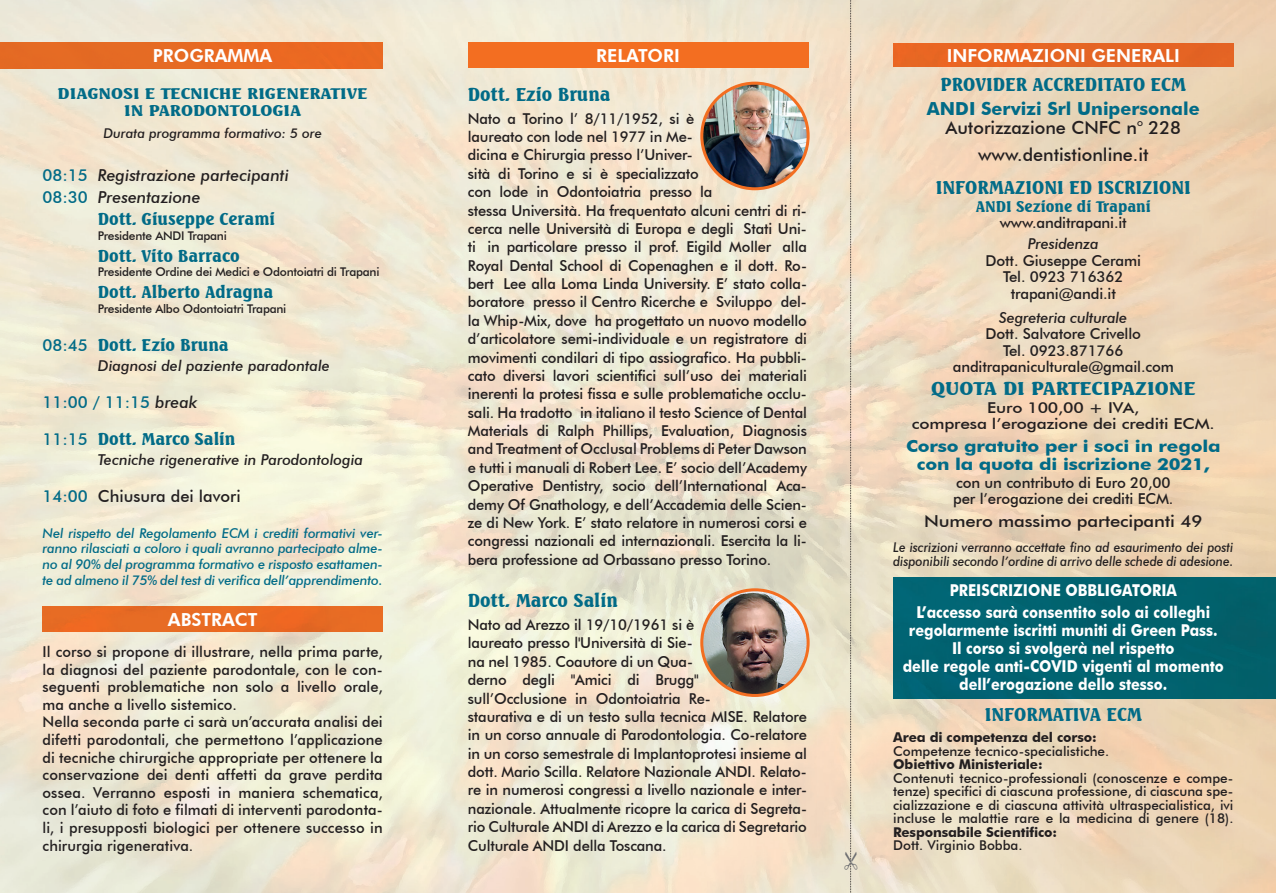
<style>
.page{position:relative;width:1276px;height:893px;background:#fff}
.page>*{position:absolute;margin:0;border:0;box-sizing:border-box;transform-origin:0 0}
.t1{font:800 18px "Seagull BT";color:#016b87}
.t2{font:800 18px "Futura BT";color:#fff}
.t3{font:500 18px/27px "Futura BT";color:#231f20;text-align:center}
.t4{font:700 18px "Futura BT";color:#016b87}
.t5{font:800 18px "Seagull BT";color:#016b87;scale:1.15 1}
.t6{font:800 16.5px "Seagull BT";color:#016b87}
.t7{font:700 16.5px/18px "Futura BT";letter-spacing:-.01em;color:#016b87;text-align:center;scale:1.15 1}
.t8{font:italic 500 16.5px/22px "Futura BT";color:#231f20}
.t9{font:500 16.5px "Futura BT";letter-spacing:-.01em;color:#231f20;scale:1.12 1}
.t10{font:500 16.5px "Futura BT";letter-spacing:-.01em;color:#231f20}
.t11{font:500 16.5px "Futura BT";color:#016b87}
.t12{font:700 16.35px/18px "Futura BT";color:#fff;text-align:center;scale:.88 1}
.t13{font:500 15px/18.5px "Futura BT";letter-spacing:-.01em;color:#231f20}
.t14{font:italic 500 15px "Futura BT";color:#231f20}
.t15{font:500 15px/16.5px "Futura BT";letter-spacing:-.01em;color:#231f20;text-align:center;scale:1.15 1}
.t16{font:800 15px/17.5px "Seagull BT";color:#016b87;text-align:center;scale:1.18 1}
.t17{font:800 15px "Seagull BT";color:#016b87}
.t18{font:500 13.5px/13.5px "Futura BT";color:#231f20;text-align:justify}
.t19{font:italic 500 13.5px/15.8px "Futura BT";letter-spacing:-.01em;color:#016b87;text-align:justify}
.t20{font:italic 500 13.5px/13.5px "Futura BT";color:#231f20;scale:.92 1}
.t21{font:700 13.5px "Futura BT";letter-spacing:-.01em;color:#231f20}
.t22{font:italic 500 13.5px "Futura BT";color:#231f20}
.t23{font:500 12px "Futura BT";letter-spacing:-.02em;color:#231f20}
.s1{font-style:normal;color:#016b87}
.s2{font-family:"Futura BT";font-weight:500}
.s3{font-style:italic;color:#231f20}
.s4{color:#016b87}
</style>
<div class="page">
<img style="left:0;top:0;width:425px;height:893px">
<img style="left:425px;top:0;width:851px;height:315px">
<img style="left:425px;top:315px;width:419px;height:578px">
<img style="left:857px;top:577px;width:46px;height:316px">
<div style="left:893px;top:44px;width:340px;height:23px;background:#e56523"></div>
<div style="left:0;top:43px;width:383px;height:25px;background:#e66923"></div>
<div style="left:468px;top:43px;width:340px;height:25px;background:#f36e21"></div>
<div style="left:43px;top:606px;width:340px;height:26px;background:#e86b23"></div>
<div style="left:893px;top:577px;width:383px;height:122px;background:#01626f"></div>
<img style="left:702px;top:83px;width:106px;height:106px;border-radius:53px">
<div style="left:700px;top:82px;width:109px;height:108px;border:3px solid #f36e21;border-radius:50%"></div>
<img style="left:702px;top:590px;width:106px;height:105px;border-radius:53px">
<div style="left:700px;top:588px;width:109px;height:109px;border:3px solid #f36e21;border-radius:50%"></div>
<svg style="left:844px;top:0;width:13px;height:893px;background:#e7dac3"></svg>
<p class="t2" style="left:153px;top:45px;width:121px">PROGRAMMA</p>
<p class="t16" style="left:58px;top:84px;width:264px">DIAGNOSI E TECNICHE RIGENERATIVE<br>IN PARODONTOLOGIA</p>
<p class="t22" style="left:103px;top:125px;width:220px">Durata programma formativo: 5 ore</p>
<p class="t8" style="left:43px;top:164px;width:248px"><span class="s1">08:15</span> Registrazione partecipanti<br><span class="s1">08:30</span> Presentazione</p>
<p class="t6" style="left:98px;top:208px;width:179px">Dott. Giuseppe Cerami</p>
<p class="t23" style="left:98px;top:228px;width:131px">Presidente ANDI Trapani</p>
<p class="t6" style="left:98px;top:245px;width:143px">Dott. Vito Barraco</p>
<p class="t23" style="left:98px;top:265px;width:283px">Presidente Ordine dei Medici e Odontoiatri di Trapani</p>
<p class="t6" style="left:98px;top:281px;width:177px">Dott. Alberto Adragna</p>
<p class="t23" style="left:98px;top:301px;width:190px">Presidente Albo Odontoiatri Trapani</p>
<p class="t6" style="left:43px;top:334px;width:188px"><span class="s2">08:45</span> Dott. Ezio Bruna</p>
<p class="t14" style="left:98px;top:357px;width:234px">Diagnosi del paziente paradontale</p>
<p class="t11" style="left:43px;top:392px;width:157px">11:00 / 11:15 <span class="s3">break</span></p>
<p class="t6" style="left:43px;top:428px;width:194px"><span class="s2">11:15</span> Dott. Marco Salin</p>
<p class="t14" style="left:98px;top:451px;width:267px">Tecniche rigenerative in Parodontologia</p>
<p class="t10" style="left:43px;top:486px;width:200px"><span class="s4">14:00</span> Chiusura dei lavori</p>
<p class="t19" style="left:43px;top:525px;width:342px">Nel rispetto del Regolamento ECM i crediti formativi ver&shy;ranno rilasciati a coloro i quali avranno partecipato alme&shy;no al 90% del programma formativo e risposto esattamen&shy;te ad almeno il 75% del test di verifica dell’apprendimento.</p>
<p class="t2" style="left:168px;top:608px;width:91px">ABSTRACT</p>
<p class="t13" style="left:43px;top:643px;width:342px;line-height:17.5px">Il corso si propone di illustrare, nella prima parte, la diagnosi del paziente parodontale, con le con&shy;seguenti problematiche non solo a livello orale, ma anche a livello sistemico.<br>Nella seconda parte ci sarà un’accurata analisi dei difetti parodontali, che permettono l’applicazione di tecniche chirurgiche appropriate per ottenere la conservazione dei denti affetti da grave perdita ossea. Verranno esposti in maniera schematica, con l’aiuto di foto e filmati di interventi parodonta&shy;li, i presupposti biologici per ottenere successo in chirurgia rigenerativa.</p>
<p class="t2" style="left:596px;top:45px;width:85px">RELATORI</p>
<p class="t1" style="left:468px;top:83px;width:144px">Dott. Ezio Bruna</p>
<p class="t13" style="left:468px;top:109px;width:341px">Nato a Torino l’ 8/11/1952, si è<br>laureato con lode nel 1977 in Me-<br>dicina e Chirurgia presso l’Univer-<br>sità di Torino e si è specializzato<br>con lode in Odontoiatria presso la<br>stessa Università. Ha frequentato alcuni centri di ri&shy;cerca nelle Università di Europa e degli Stati Uni&shy;ti in particolare presso il prof. Eigild Moller alla Royal Dental School di Copenaghen e il dott. Ro&shy;bert Lee alla Loma Linda University. E’ stato colla&shy;boratore presso il Centro Ricerche e Sviluppo del&shy;la Whip-Mix, dove ha progettato un nuovo modello d’articolatore semi-individuale e un registratore di movimenti condilari di tipo assiografico. Ha pubbli&shy;cato diversi lavori scientifici sull’uso dei materiali inerenti la protesi fissa e sulle problematiche occlu&shy;sali. Ha tradotto in italiano il testo Science of Dental Materials di Ralph Phillips, Evaluation, Diagnosis and Treatment of Occlusal Problems di Peter Dawson e tutti i manuali di Robert Lee. E’ socio dell’Academy Operative Dentistry, socio dell’International Aca&shy;demy Of Gnathology, e dell’Accademia delle Scien&shy;ze di New York. E’ stato relatore in numerosi corsi e congressi nazionali ed internazionali. Esercita la li&shy;bera professione ad Orbassano presso Torino.</p>
<p class="t1" style="left:468px;top:589px;width:152px">Dott. Marco Salin</p>
<p class="t13" style="left:468px;top:615px;width:341px">Nato ad Arezzo il 19/10/1961 si è<br>laureato presso l'Università di Sie-<br>na nel 1985. Coautore di un Qua-<br>derno degli "Amici di Brugg"<br>sull’Occlusione in Odontoiatria Re-<br>staurativa e di un testo sulla tecnica MISE. Relatore in un corso annuale di Parodontologia. Co-relatore in un corso semestrale di Implantoprotesi insieme al dott. Mario Scilla. Relatore Nazionale ANDI. Relato&shy;re in numerosi congressi a livello nazionale e inter&shy;nazionale. Attualmente ricopre la carica di Segreta&shy;rio Culturale ANDI di Arezzo e la carica di Segretario Culturale ANDI della Toscana.</p>
<p class="t2" style="left:947px;top:45px;width:234px">INFORMAZIONI GENERALI</p>
<p class="t1" style="left:940px;top:72px;width:247px">PROVIDER ACCREDITATO ECM</p>
<p class="t4" style="left:927px;top:97px;width:274px">ANDI Servizi Srl Unipersonale</p>
<p class="t3" style="left:945px;top:114px;width:237px">Autorizzazione CNFC n° 228 www.dentistionline.it</p>
<p class="t1" style="left:935px;top:176px;width:257px">INFORMAZIONI ED ISCRIZIONI</p>
<p class="t17" style="left:975px;top:197px;width:177px">ANDI Sezione di Trapani</p>
<p class="t13" style="left:1000px;top:214px;width:128px">www.anditrapani.it</p>
<p class="t14" style="left:1027px;top:235px;width:72px">Presidenza</p>
<p class="t13" style="left:985px;top:252px;width:157px;line-height:16.5px;text-align:center">Dott. Giuseppe Cerami<br>Tel. 0923 716362 trapani@andi.it</p>
<p class="t14" style="left:999px;top:308px;width:130px">Segreteria culturale</p>
<p class="t13" style="left:952px;top:326px;width:223px;line-height:16.5px;text-align:center">Dott. Salvatore Crivello<br>Tel. 0923.871766 anditrapaniculturale@gmail.com</p>
<p class="t5" style="left:931px;top:377px;width:232px">QUOTA DI PARTECIPAZIONE</p>
<p class="t15" style="left:912px;top:399px;width:265px">Euro 100,00 + IVA,<br>compresa l’erogazione dei crediti ECM.</p>
<p class="t7" style="left:906px;top:437px;width:275px">Corso gratuito per i soci in regola con la quota di iscrizione 2021,</p>
<p class="t13" style="left:953px;top:474px;width:222px;line-height:16.5px">con un contributo di Euro 20,00 per l’erogazione dei crediti ECM.</p>
<p class="t9" style="left:924px;top:511px;width:250px">Numero massimo partecipanti 49</p>
<p class="t20" style="left:893px;top:541px;width:371px">Le iscrizioni verranno accettate fino ad esaurimento dei posti disponibili secondo l’ordine di arrivo delle schede di adesione.</p>
<p class="t12" style="left:916px;top:579px;width:335px;line-height:22.2px">PREISCRIZIONE OBBLIGATORIA<br>L’accesso sarà consentito solo ai colleghi</p>
<p class="t12" style="left:903px;top:621px;width:366px">regolarmente iscritti muniti di Green Pass.<br>Il corso si svolgerà nel rispetto<br>delle regole anti-COVID vigenti al momento dell’erogazione dello stesso.</p>
<p class="t1" style="left:984px;top:703px;width:159px">INFORMATIVA ECM</p>
<p class="t21" style="left:893px;top:729px;width:205px">Area di competenza del corso:</p>
<p class="t18" style="left:893px;top:744px;width:217px">Competenze tecnico-specialistiche.</p>
<p class="t21" style="left:893px;top:756px;width:151px">Obiettivo Ministeriale:</p>
<p class="t18" style="left:893px;top:771px;width:342px">Contenuti tecnico-professionali (conoscenze e compe&shy;tenze) specifici di ciascuna professione, di ciascuna spe&shy;cializzazione e di ciascuna attività ultraspecialistica, ivi incluse le malattie rare e la medicina di genere (18).</p>
<p class="t21" style="left:893px;top:824px;width:165px">Responsabile Scientifico:</p>
<p class="t18" style="left:893px;top:839px;width:131px">Dott. Virginio Bobba.</p>
</div>
